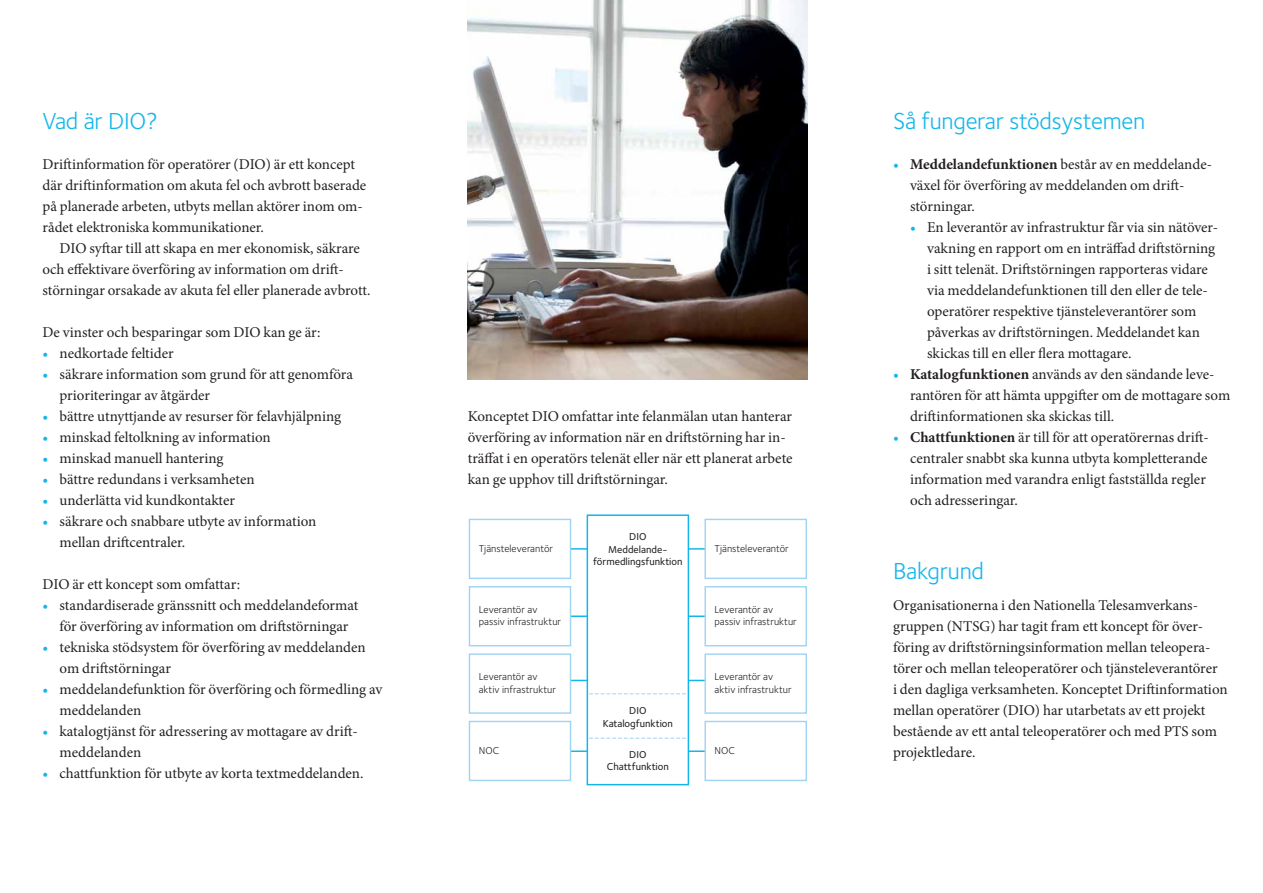
<style>
.page{position:relative;width:1263px;height:893px;background:#fff}
.page>*{position:absolute;margin:0;border:0;box-sizing:border-box;transform-origin:0 0}
.t1{font:24px "Foundry Sterling";letter-spacing:-.01em;color:#13b6ea}
.t2{font:15px/21px "Minion Pro";letter-spacing:-.005em;color:#231f20}
.t3{font:10.35px/12.5px "Foundry Sterling";color:#231f20}
.t4{font:500 10.35px/12.5px "Foundry Sterling";color:#231f20;text-align:center}
.s1{color:#13b6ea}
.s2{font-weight:700}
</style>
<div class="page">
<img style="left:468px;top:0;width:340px;height:379px">
<hr style="left:570px;top:548px;width:135px;height:2px;background:#13b6ea">
<hr style="left:570px;top:615px;width:135px;height:2px;background:#13b6ea">
<hr style="left:570px;top:680px;width:135px;height:1px;background:#13b6ea">
<hr style="left:570px;top:750px;width:135px;height:2px;background:#13b6ea">
<div style="left:587px;top:515px;width:101px;height:270px;background:#fff"></div>
<div style="left:587px;top:514px;width:102px;height:271px;border:1px solid #13b6ea"></div>
<div style="left:469px;top:519px;width:102px;height:60px;border:1px solid #9fd5f3"></div>
<div style="left:469px;top:586px;width:102px;height:60px;border:1px solid #9fd5f3"></div>
<div style="left:469px;top:653px;width:102px;height:61px;border:1px solid #9fd5f3"></div>
<div style="left:469px;top:721px;width:102px;height:60px;border:1px solid #9fd5f3"></div>
<div style="left:704px;top:519px;width:103px;height:60px;border:1px solid #9fd5f3"></div>
<div style="left:704px;top:586px;width:103px;height:60px;border:1px solid #9fd5f3"></div>
<div style="left:704px;top:653px;width:103px;height:61px;border:1px solid #9fd5f3"></div>
<div style="left:704px;top:721px;width:103px;height:60px;border:1px solid #9fd5f3"></div>
<svg style="left:589px;top:693px;width:97px;height:1px"></svg>
<svg style="left:589px;top:738px;width:97px;height:1px"></svg>
<h1 class="t1" style="left:43px;top:107px;width:117px">Vad är DIO?</h1>
<p class="t2" style="left:43px;top:154px;width:325px">Driftinformation för operatörer (DIO) är ett koncept där driftinformation om akuta fel och avbrott baserade på planerade arbeten, utbyts mellan aktörer inom om&shy;rådet elektroniska kommunikationer.</p>
<p class="t2" style="left:43px;top:238px;width:329px;text-indent:17px">DIO syftar till att skapa en mer ekonomisk, säkrare och effektivare överföring av information om drift&shy;störningar orsakade av akuta fel eller planerade avbrott.</p>
<p class="t2" style="left:43px;top:322px;width:279px">De vinster och besparingar som DIO kan ge är:</p>
<p class="t2" style="left:43px;top:343px;width:133px"><span class="s1">•</span> nedkortade feltider</p>
<p class="t2" style="left:60px;top:364px;width:295px;text-indent:-17px"><span class="s1">•</span> säkrare information som grund för att genomföra prioriteringar av åtgärder</p>
<p class="t2" style="left:43px;top:406px;width:300px"><span class="s1">•</span> bättre utnyttjande av resurser för felavhjälpning</p>
<p class="t2" style="left:43px;top:427px;width:230px"><span class="s1">•</span> minskad feltolkning av information</p>
<p class="t2" style="left:43px;top:448px;width:183px"><span class="s1">•</span> minskad manuell hantering</p>
<p class="t2" style="left:43px;top:469px;width:214px"><span class="s1">•</span> bättre redundans i verksamheten</p>
<p class="t2" style="left:43px;top:490px;width:194px"><span class="s1">•</span> underlätta vid kundkontakter</p>
<p class="t2" style="left:60px;top:511px;width:258px;text-indent:-17px"><span class="s1">•</span> säkrare och snabbare utbyte av information mellan driftcentraler.</p>
<p class="t2" style="left:43px;top:574px;width:199px">DIO är ett koncept som omfattar:</p>
<p class="t2" style="left:43px;top:595px;width:317px;text-align:center"><span class="s1">•</span> standardiserade gränssnitt och meddelandeformat för överföring av information om driftstörningar</p>
<p class="t2" style="left:60px;top:637px;width:308px;text-indent:-17px"><span class="s1">•</span> tekniska stödsystem för överföring av meddelanden om driftstörningar</p>
<p class="t2" style="left:60px;top:679px;width:324px;text-indent:-17px"><span class="s1">•</span> meddelandefunktion för överföring och förmedling av meddelanden</p>
<p class="t2" style="left:60px;top:721px;width:300px;text-indent:-17px"><span class="s1">•</span> katalogtjänst för adressering av mottagare av drift&shy;meddelanden</p>
<p class="t2" style="left:43px;top:763px;width:323px"><span class="s1">•</span> chattfunktion för utbyte av korta textmeddelanden.</p>
<p class="t2" style="left:468px;top:406px;width:326px">Konceptet DIO omfattar inte felanmälan utan hanterar överföring av information när en driftstörning har in&shy;träffat i en operatörs telenät eller när ett planerat arbete kan ge upphov till driftstörningar.</p>
<p class="t3" style="left:479px;top:542px;width:76px">Tjänsteleverantör</p>
<p class="t4" style="left:593px;top:531px;width:91px">DIO<br>Meddelande&shy;förmedlingsfunktion</p>
<p class="t3" style="left:714px;top:542px;width:76px">Tjänsteleverantör</p>
<p class="t3" style="left:479px;top:603px;width:84px">Leverantör av passiv infrastruktur</p>
<p class="t3" style="left:714px;top:603px;width:84px">Leverantör av passiv infrastruktur</p>
<p class="t3" style="left:479px;top:671px;width:79px">Leverantör av aktiv infrastruktur</p>
<p class="t3" style="left:714px;top:671px;width:79px">Leverantör av aktiv infrastruktur</p>
<p class="t3" style="left:479px;top:744px;width:22px">NOC</p>
<p class="t4" style="left:603px;top:705px;width:72px">DIO<br>Katalogfunktion</p>
<p class="t4" style="left:607px;top:748px;width:63px">DIO<br>Chattfunktion</p>
<p class="t3" style="left:714px;top:744px;width:22px">NOC</p>
<h1 class="t1" style="left:893px;top:107px;width:254px">Så fungerar stödsystemen</h1>
<p class="t2" style="left:910px;top:154px;width:304px;text-indent:-17px"><span class="s1">•</span> <span class="s2">Meddelandefunktionen</span> består av en meddelande&shy;växel för överföring av meddelanden om drift&shy;störningar.</p>
<p class="t2" style="left:927px;top:217px;width:293px;text-indent:-17px"><span class="s1">•</span> En leverantör av infrastruktur får via sin nätöver&shy;vakning en rapport om en inträffad driftstörning i sitt telenät. Driftstörningen rapporteras vidare via meddelandefunktionen till den eller de tele&shy;operatörer respektive tjänsteleverantörer som påverkas av driftstörningen. Meddelandet kan skickas till en eller flera mottagare.</p>
<p class="t2" style="left:910px;top:364px;width:322px;text-indent:-17px"><span class="s1">•</span> <span class="s2">Katalogfunktionen</span> används av den sändande leve&shy;rantören för att hämta uppgifter om de mottagare som driftinformationen ska skickas till.</p>
<p class="t2" style="left:910px;top:427px;width:300px;text-indent:-17px"><span class="s1">•</span> <span class="s2">Chattfunktionen</span> är till för att operatörernas drift&shy;centraler snabbt ska kunna utbyta kompletterande information med varandra enligt fastställda regler och adresseringar.</p>
<h1 class="t1" style="left:893px;top:557px;width:92px">Bakgrund</h1>
<p class="t2" style="left:893px;top:595px;width:336px">Organisationerna i den Nationella Telesamverkans&shy;gruppen (NTSG) har tagit fram ett koncept för över&shy;föring av driftstörningsinformation mellan teleopera&shy;törer och mellan teleoperatörer och tjänsteleverantörer<br>i den dagliga verksamheten. Konceptet Driftinformation mellan operatörer (DIO) har utarbetats av ett projekt bestående av ett antal teleoperatörer och med PTS som projektledare.</p>
</div>
